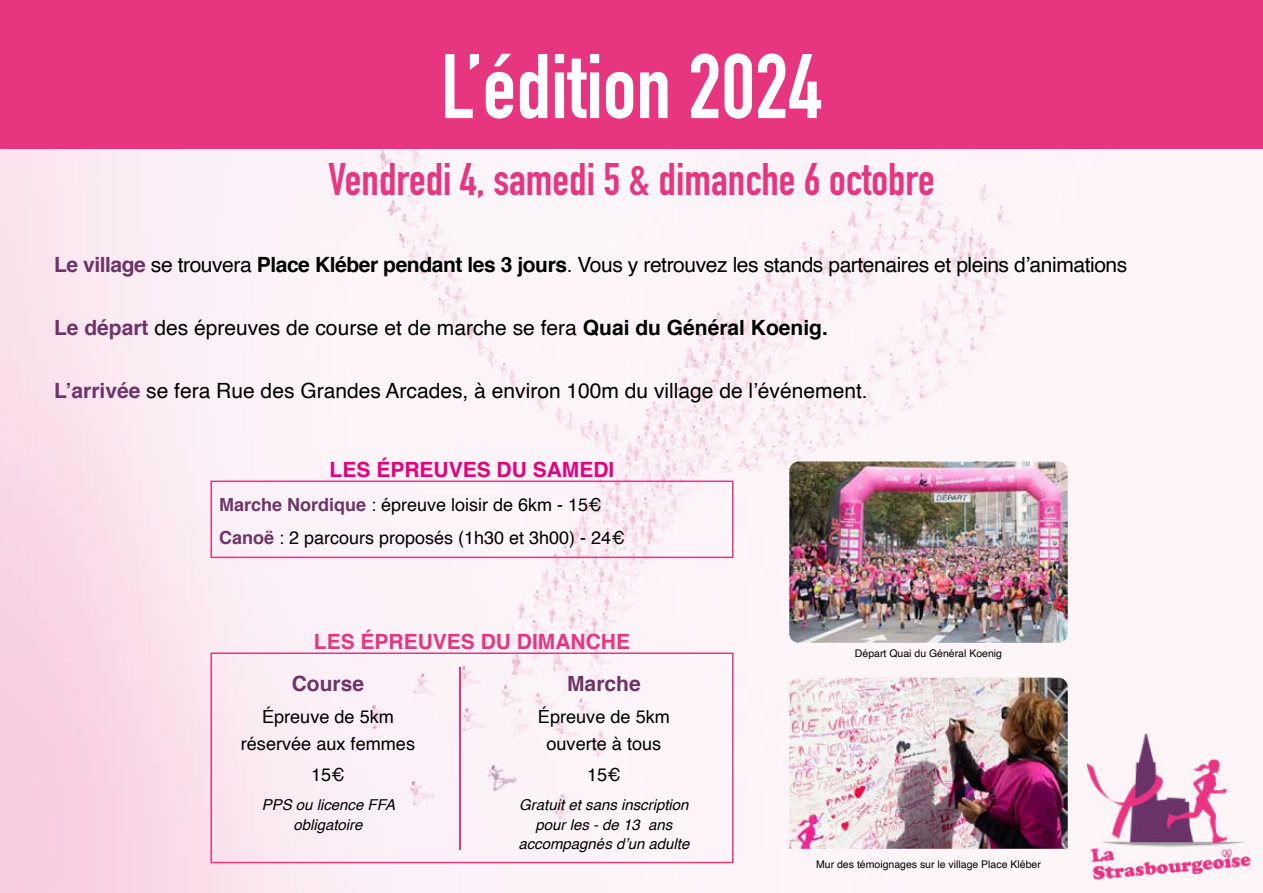
<style>
.page{position:relative;width:1263px;height:893px;background:#fff}
.page>*{position:absolute;margin:0;border:0;box-sizing:border-box;transform-origin:0 0}
.t1{font:700 90px "DIN Condensed";color:#fff}
.t2{font:700 45px "DIN Condensed";color:#e83580}
.t3{font:21px "Helvetica";color:#000}
.t4{font:21px "Helvetica";letter-spacing:-.02em;color:#000}
.t5{font:700 21px "Helvetica";color:#e83580}
.t6{font:700 21px "Helvetica";color:#e6007d}
.t7{font:700 21px "Helvetica";color:#6d3567}
.t8{font:18.15px/27px "Helvetica";color:#000;text-align:center}
.t9{font:18px "Helvetica";color:#000}
.t10{font:italic 15px/19.5px "Helvetica";color:#000;text-align:center}
.t11{font:10.5px "Helvetica";color:#000}
.s1{font-weight:700;color:#6d3567}
.s2{font-weight:700}
</style>
<div class="page">
<img style="left:0;top:149px;width:1255px;height:744px">
<img style="left:1086px;top:733px;width:168px;height:149px">
<div style="left:0;top:0;width:1263px;height:149px;background:#e83580"></div>
<img style="left:789px;top:461px;width:279px;height:182px">
<img style="left:789px;top:678px;width:279px;height:171px">
<div style="left:210px;top:652px;width:523px;height:211px;border:2px solid #e83580"></div>
<div style="left:210px;top:481px;width:523px;height:77px;border:2px solid #e83580"></div>
<hr style="left:460px;top:667px;width:1px;height:182px;background:#e83580">
<h1 class="t1" style="left:441px;top:53px;width:382px">L’édition 2024</h1>
<h2 class="t2" style="left:328px;top:163px;width:608px">Vendredi 4, samedi 5 &amp; dimanche 6 octobre</h2>
<p class="t4" style="left:54px;top:257px;width:1075px"><span class="s1">Le village</span> se trouvera <span class="s2">Place Kléber pendant les 3 jours</span>. Vous y retrouvez les stands partenaires et pleins d’animations</p>
<p class="t3" style="left:54px;top:312px;width:775px"><span class="s1">Le départ</span> des épreuves de course et de marche se fera <span class="s2">Quai du Général Koenig.</span></p>
<p class="t3" style="left:54px;top:375px;width:815px"><span class="s1">L’arrivée</span> se fera Rue des Grandes Arcades, à environ 100m du village de l’événement.</p>
<p class="t6" style="left:330px;top:461px;width:286px">LES ÉPREUVES DU SAMEDI</p>
<p class="t9" style="left:219px;top:491px;width:384px"><span class="s1">Marche Nordique</span> : épreuve loisir de 6km - 15€</p>
<p class="t9" style="left:219px;top:524px;width:407px"><span class="s1">Canoë</span> : 2 parcours proposés (1h30 et 3h00) - 24€</p>
<p class="t5" style="left:314px;top:633px;width:318px">LES ÉPREUVES DU DIMANCHE</p>
<p class="t7" style="left:292px;top:676px;width:74px">Course</p>
<p class="t7" style="left:567px;top:676px;width:75px">Marche</p>
<p class="t8" style="left:241px;top:705px;width:176px">Épreuve de 5km réservée aux femmes</p>
<p class="t8" style="left:311px;top:762px;width:35px">15€</p>
<p class="t8" style="left:587px;top:762px;width:35px">15€</p>
<p class="t10" style="left:262px;top:797px;width:135px">PPS ou licence FFA obligatoire</p>
<p class="t10" style="left:518px;top:797px;width:172px">Gratuit et sans inscription pour les - de 13 ans accompagnés d’un adulte</p>
<p class="t8" style="left:538px;top:705px;width:133px">Épreuve de 5km ouverte à tous</p>
<p class="t11" style="left:855px;top:645px;width:149px">Départ Quai du Général Koenig</p>
<p class="t11" style="left:816px;top:856px;width:226px">Mur des témoignages sur le village Place Kléber</p>
</div>
